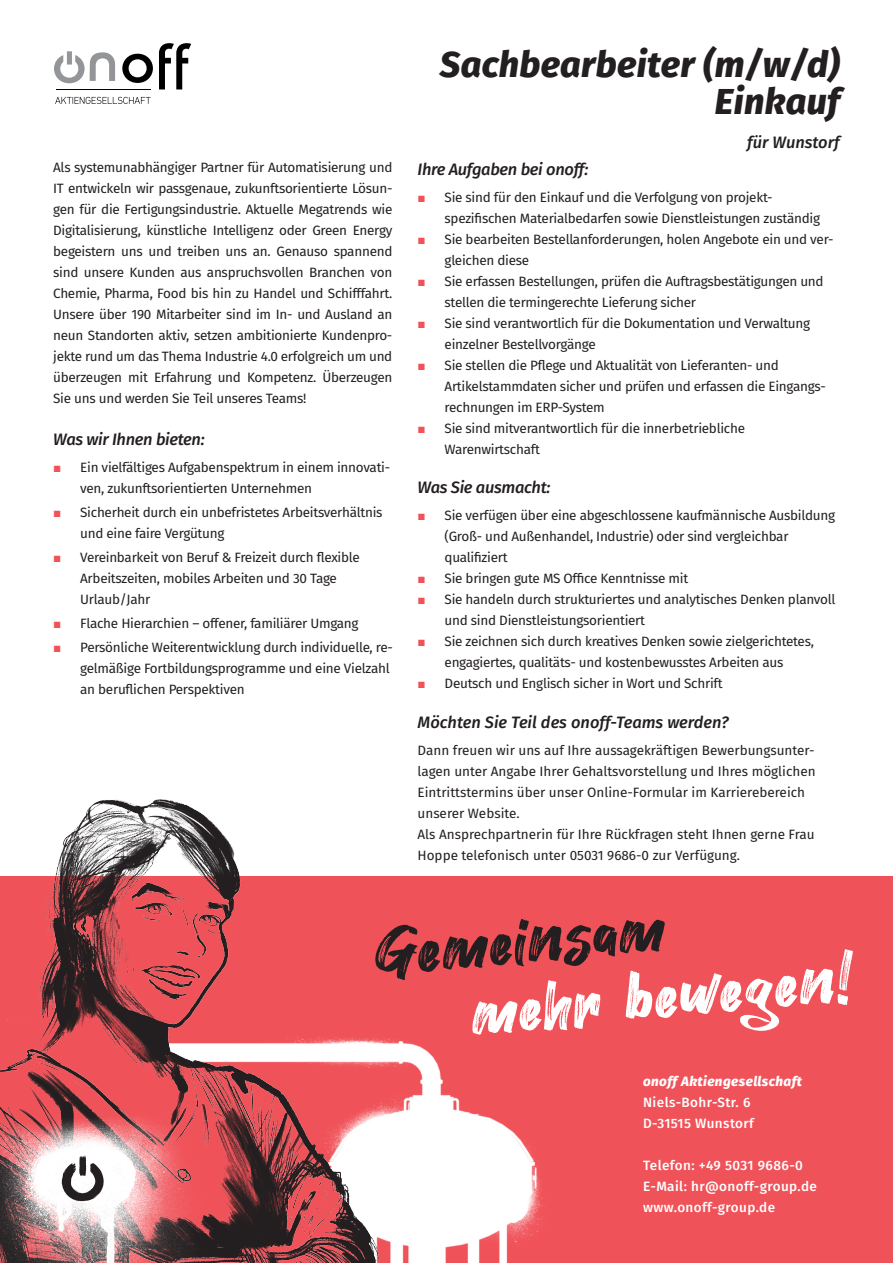
<style>
.page{position:relative;width:893px;height:1263px;background:#fff}
.page>*{position:absolute;margin:0;border:0;box-sizing:border-box;transform-origin:0 0}
.t1{font:75px "Hey August";color:#fff}
.t2{font:75px "Hey August";color:#231f20}
.t3{font:italic 800 36px/37.3px "Fira Sans";letter-spacing:.01em;color:#231f20;text-align:right}
.t4{font:italic 500 16.5px "Fira Sans";letter-spacing:-.02em;color:#231f20}
.t5{font:italic 500 16.5px "Fira Sans";color:#231f20}
.t6{font:13.5px/21px "Fira Sans";letter-spacing:-.02em;color:#231f20}
.t7{font:13.5px/21px "Fira Sans";color:#231f20}
.t8{font:500 13.5px/21px "Fira Sans";letter-spacing:.03em;color:#fff}
.t9{font:italic 800 13.5px "Fira Sans";letter-spacing:.03em;color:#fff}
.s1{font-family:"Arial";color:#f05259}
</style>
<div class="page">
<hr style="left:56px;top:89px;width:95px;height:1px;background:#000001">
<svg style="left:122px;top:43px;width:69px;height:46px"></svg>
<svg style="left:54px;top:51px;width:61px;height:32px"></svg>
<svg style="left:55px;top:97px;width:96px;height:7px"></svg>
<div style="left:0;top:877px;width:893px;height:386px;background:#f05259"></div>
<img style="left:386px;top:1038px;width:159px;height:225px">
<img style="left:0;top:799px;width:386px;height:464px">
<img style="left:0;top:1104px;width:217px;height:159px">
<svg style="left:62px;top:1155px;width:42px;height:46px;background:#9d9b9b"></svg>
<p class="t6" style="left:53px;top:157px;width:341px;text-align:justify">Als systemunabhängiger Partner für Automatisierung und IT entwickeln wir passgenaue, zukunftsorientierte Lösun&shy;gen für die Fertigungsindustrie. Aktuelle Megatrends wie Digitalisierung, künstliche Intelligenz oder Green Energy begeistern uns und treiben uns an. Genauso spannend sind unsere Kunden aus anspruchsvollen Branchen von Chemie, Pharma, Food bis hin zu Handel und Schifffahrt.<br>Unsere über 190 Mitarbeiter sind im In- und Ausland an neun Standorten aktiv, setzen ambitionierte Kundenpro&shy;jekte rund um das Thema Industrie 4.0 erfolgreich um und überzeugen mit Erfahrung und Kompetenz. Überzeugen Sie uns und werden Sie Teil unseres Teams!</p>
<p class="t4" style="left:53px;top:426px;width:153px">Was wir Ihnen bieten:</p>
<p class="t6" style="left:80px;top:457px;width:312px;text-indent:-27px"><span class="s1">■</span> Ein vielfältiges Aufgabenspektrum in einem innovati&shy;ven, zukunftsorientierten Unternehmen</p>
<p class="t6" style="left:80px;top:502px;width:304px;text-indent:-27px"><span class="s1">■</span> Sicherheit durch ein unbefristetes Arbeitsverhältnis und eine faire Vergütung</p>
<p class="t6" style="left:80px;top:547px;width:281px;text-indent:-27px"><span class="s1">■</span> Vereinbarkeit von Beruf &amp; Freizeit durch flexible<br>Arbeitszeiten, mobiles Arbeiten und 30 Tage<br>Urlaub/Jahr</p>
<p class="t6" style="left:53px;top:613px;width:307px"><span class="s1">■</span> Flache Hierarchien – offener, familiärer Umgang</p>
<p class="t6" style="left:80px;top:637px;width:314px;text-indent:-27px"><span class="s1">■</span> Persönliche Weiterentwicklung durch individuelle, re&shy;gelmäßige Fortbildungsprogramme und eine Vielzahl an beruflichen Perspektiven</p>
<h2 class="t3" style="left:440px;top:43px;width:401px">Sachbearbeiter (m/w/d)<br>Einkauf</h2>
<p class="t5" style="left:747px;top:129px;width:94px">für Wunstorf</p>
<p class="t4" style="left:418px;top:156px;width:172px">Ihre Aufgaben bei onoff:</p>
<p class="t6" style="left:445px;top:187px;width:377px;text-indent:-27px"><span class="s1">■</span> Sie sind für den Einkauf und die Verfolgung von projekt&shy;spezifischen Materialbedarfen sowie Dienstleistungen zuständig</p>
<p class="t6" style="left:445px;top:229px;width:391px;text-indent:-27px"><span class="s1">■</span> Sie bearbeiten Bestellanforderungen, holen Angebote ein und ver&shy;gleichen diese</p>
<p class="t6" style="left:445px;top:271px;width:381px;text-indent:-27px"><span class="s1">■</span> Sie erfassen Bestellungen, prüfen die Auftragsbestätigungen und stellen die termingerechte Lieferung sicher</p>
<p class="t6" style="left:445px;top:313px;width:367px;text-indent:-27px"><span class="s1">■</span> Sie sind verantwortlich für die Dokumentation und Verwaltung einzelner Bestellvorgänge</p>
<p class="t6" style="left:445px;top:355px;width:383px;text-indent:-27px"><span class="s1">■</span> Sie stellen die Pflege und Aktualität von Lieferanten- und<br>Artikelstammdaten sicher und prüfen und erfassen die Eingangs&shy;rechnungen im ERP-System</p>
<p class="t6" style="left:445px;top:418px;width:302px;text-indent:-27px"><span class="s1">■</span> Sie sind mitverantwortlich für die innerbetriebliche<br>Warenwirtschaft</p>
<p class="t4" style="left:418px;top:474px;width:134px">Was Sie ausmacht:</p>
<p class="t6" style="left:445px;top:505px;width:392px;text-indent:-27px"><span class="s1">■</span> Sie verfügen über eine abgeschlossene kaufmännische Ausbildung (Groß- und Außenhandel, Industrie) oder sind vergleichbar qualifiziert</p>
<p class="t6" style="left:418px;top:568px;width:272px"><span class="s1">■</span> Sie bringen gute MS Office Kenntnisse mit</p>
<p class="t6" style="left:445px;top:589px;width:392px;text-indent:-27px"><span class="s1">■</span> Sie handeln durch strukturiertes und analytisches Denken planvoll und sind Dienstleistungsorientiert</p>
<p class="t6" style="left:418px;top:631px;width:398px;text-align:center"><span class="s1">■</span> Sie zeichnen sich durch kreatives Denken sowie zielgerichtetes, engagiertes, qualitäts- und kostenbewusstes Arbeiten aus</p>
<p class="t6" style="left:418px;top:673px;width:307px"><span class="s1">■</span> Deutsch und Englisch sicher in Wort und Schrift</p>
<p class="t5" style="left:418px;top:708px;width:313px">Möchten Sie Teil des onoff-Teams werden?</p>
<p class="t7" style="left:418px;top:739px;width:400px">Dann freuen wir uns auf Ihre aussagekräftigen Bewerbungsunter&shy;lagen unter Angabe Ihrer Gehaltsvorstellung und Ihres möglichen Eintrittstermins über unser Online-Formular im Karrierebereich unserer Website.<br>Als Ansprechpartnerin für Ihre Rückfragen steht Ihnen gerne Frau Hoppe telefonisch unter 05031 9686-0 zur Verfügung.</p>
<h1 class="t2" style="left:371px;top:913px;width:294px;rotate:-5deg">Gemeinsam</h1>
<h1 class="t1" style="left:468px;top:971px;width:382px;rotate:-5deg">mehr bewegen!</h1>
<p class="t9" style="left:643px;top:1070px;width:160px">onoff Aktiengesellschaft</p>
<p class="t8" style="left:643px;top:1091px;width:112px">Niels-Bohr-Str. 6<br>D-31515 Wunstorf</p>
<p class="t8" style="left:643px;top:1154px;width:175px">Telefon: +49 5031 9686-0<br>E-Mail: hr@onoff-group.de www.onoff-group.de</p>
</div>
